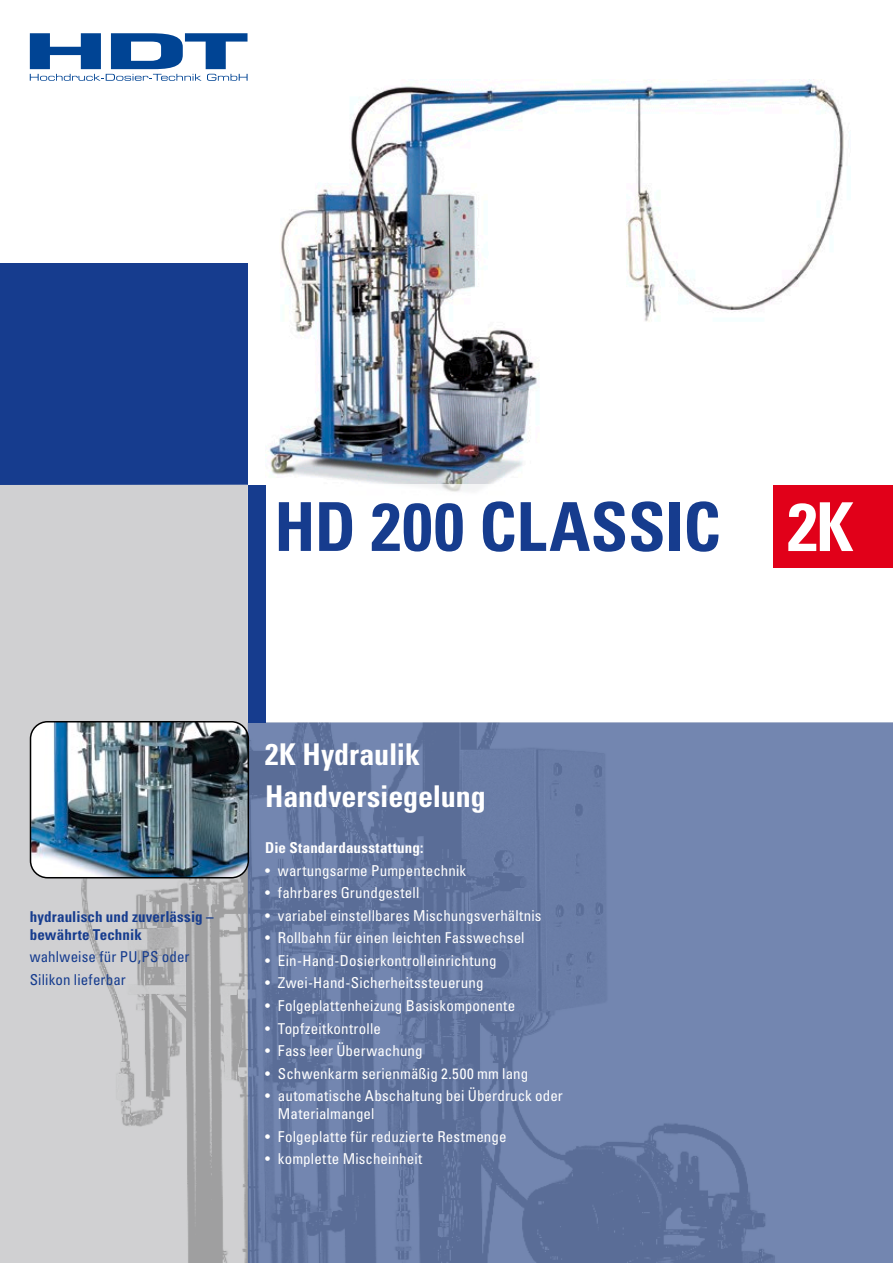
<style>
.page{position:relative;width:893px;height:1263px;background:#fff}
.page>*{position:absolute;margin:0;border:0;box-sizing:border-box;transform-origin:0 0}
.t1{font:700 condensed 67.5px "Univers";color:#163c8e}
.t2{font:700 condensed 30px/42px "Univers";letter-spacing:-.005em;color:#fff}
.t3{font:condensed 15px/18px "Univers";letter-spacing:.01em;color:#fff}
.t4{font:700 condensed 15px/18px "Univers";letter-spacing:.01em;color:#163c8e}
.t5{font:condensed 15px/22.5px "Univers";letter-spacing:.01em;color:#163c8e}
.t6{font:700 condensed 15px "Univers";letter-spacing:.015em;color:#fff}
.s1{color:#fff}
</style>
<div class="page">
<svg style="left:30px;top:33px;width:218px;height:48px"></svg>
<div style="left:0;top:263px;width:248px;height:222px;background:#163c8e"></div>
<img style="left:0;top:485px;width:266px;height:778px">
<svg style="left:248px;top:722px;width:645px;height:541px;background:#6a7da7"></svg>
<img style="left:265px;top:80px;width:579px;height:405px">
<div style="left:248px;top:485px;width:645px;height:83px;background:#fff"></div>
<div style="left:773px;top:485px;width:120px;height:82px;background:#e10019"></div>
<div style="left:248px;top:485px;width:17px;height:237px;background:#163c8e"></div>
<img style="left:31px;top:722px;width:217px;height:156px">
<div style="left:30px;top:721px;width:219px;height:157px;border:2px solid #000;border-radius:17px"></div>
<h1 class="t1" style="left:274px;top:485px;width:581px">HD 200 CLASSIC <span class="s1">2K</span></h1>
<p class="t4" style="left:30px;top:907px;width:185px">hydraulisch und zuverlässig – bewährte Technik</p>
<p class="t5" style="left:30px;top:945px;width:161px">wahlweise für PU,PS oder<br>Silikon lieferbar</p>
<h2 class="t2" style="left:265px;top:733px;width:222px">2K Hydraulik<br>Handversiegelung</h2>
<p class="t6" style="left:265px;top:839px;width:160px">Die Standardausstattung:</p>
<p class="t3" style="left:265px;top:861px;width:202px">• wartungsarme Pumpentechnik</p>
<p class="t3" style="left:265px;top:884px;width:156px">• fahrbares Grundgestell</p>
<p class="t3" style="left:265px;top:906px;width:278px">• variabel einstellbares Mischungsverhältnis</p>
<p class="t3" style="left:265px;top:929px;width:261px">• Rollbahn für einen leichten Fasswechsel</p>
<p class="t3" style="left:265px;top:951px;width:233px">• Ein-Hand-Dosierkontrolleinrichtung</p>
<p class="t3" style="left:265px;top:974px;width:220px">• Zwei-Hand-Sicherheitssteuerung</p>
<p class="t3" style="left:265px;top:996px;width:251px">• Folgeplattenheizung Basiskomponente</p>
<p class="t3" style="left:265px;top:1019px;width:117px">• Topfzeitkontrolle</p>
<p class="t3" style="left:265px;top:1041px;width:159px">• Fass leer Überwachung</p>
<p class="t3" style="left:265px;top:1064px;width:265px">• Schwenkarm serienmäßig 2.500 mm lang</p>
<p class="t3" style="left:278px;top:1086px;width:286px;text-indent:-13px">• automatische Abschaltung bei Überdruck oder<br>Materialmangel</p>
<p class="t3" style="left:265px;top:1127px;width:243px">• Folgeplatte für reduzierte Restmenge</p>
<p class="t3" style="left:265px;top:1149px;width:159px">• komplette Mischeinheit</p>
</div>
